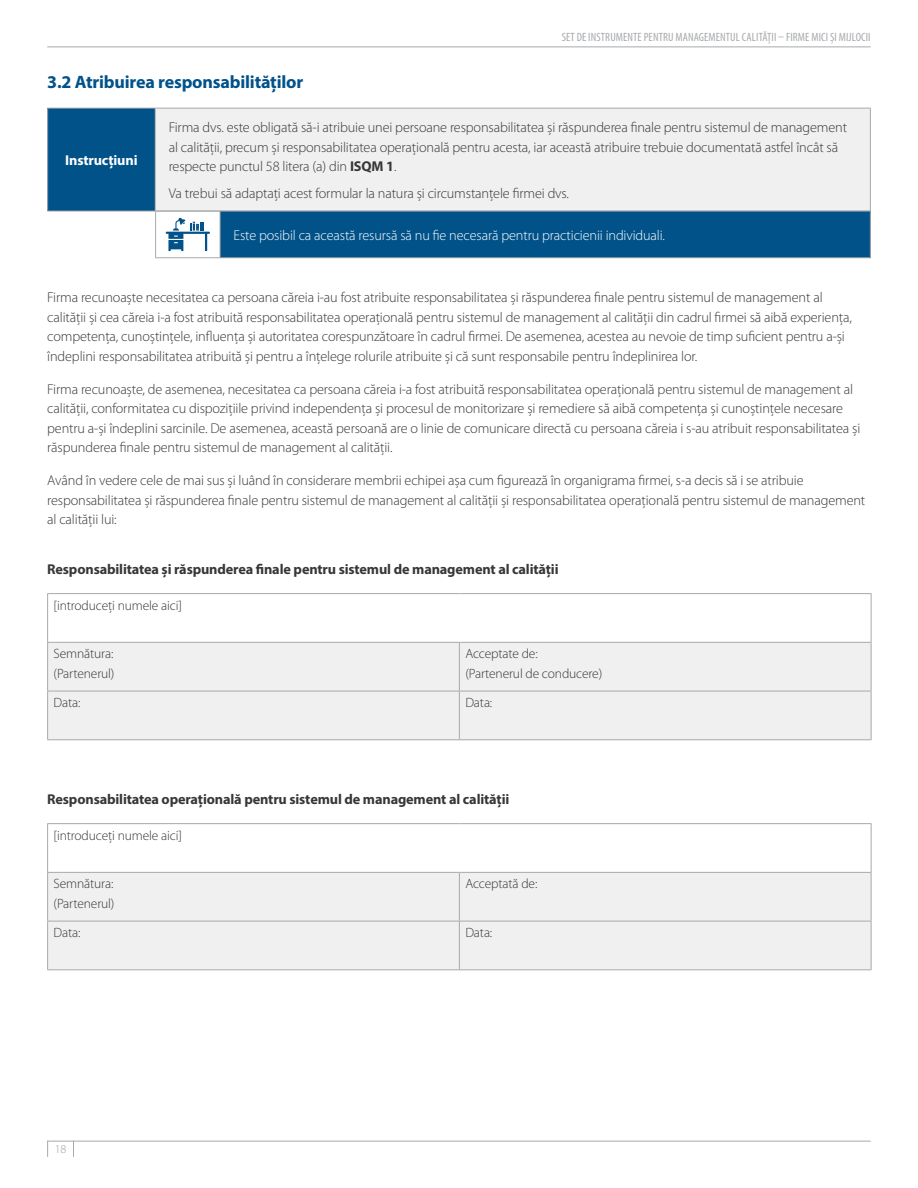
<style>
.page{position:relative;width:918px;height:1188px;background:#fff}
.page>*{position:absolute;margin:0;border:0;box-sizing:border-box;transform-origin:0 0}
.t1{font:700 18px "Myriad Pro";letter-spacing:-.01em;color:#005289}
.t2{font:300 14.25px/19.5px "Myriad Pro";letter-spacing:-.01em;color:#383637}
.t3{font:700 14.25px "Myriad Pro";letter-spacing:-.01em;color:#383637}
.t4{font:300 14.25px "Myriad Pro";letter-spacing:-.01em;color:#fff}
.t5{font:700 14.25px "Myriad Pro";letter-spacing:-.01em;color:#fff}
.t6{font:300 13.5px/19.5px "Myriad Pro";letter-spacing:-.01em;color:#383637}
.t7{font:condensed 12px "Myriad Pro";letter-spacing:.01em;color:#a7a9ac}
.t8{font:300 12px "Myriad Pro";color:#9d9fa2}
.s1{font-weight:700}
</style>
<div class="page">
<hr style="left:47px;top:1141px;width:824px;height:1px;background:#a7a9ac">
<svg style="left:73px;top:1142px;width:1px;height:15px"></svg>
<svg style="left:47px;top:1142px;width:1px;height:15px"></svg>
<hr style="left:47px;top:46px;width:824px;height:1px;background:#a7a9ac">
<div style="left:48px;top:643px;width:823px;height:96px;background:#f0f0f0"></div>
<hr style="left:47px;top:593px;width:412px;height:1px;background:#a7a9ac">
<hr style="left:47px;top:594px;width:1px;height:48px;background:#a7a9ac">
<hr style="left:459px;top:593px;width:413px;height:1px;background:#a7a9ac">
<hr style="left:871px;top:594px;width:1px;height:48px;background:#a7a9ac">
<hr style="left:47px;top:642px;width:412px;height:1px;background:#a7a9ac">
<hr style="left:47px;top:643px;width:1px;height:48px;background:#a7a9ac">
<hr style="left:459px;top:642px;width:413px;height:1px;background:#a7a9ac">
<hr style="left:459px;top:643px;width:1px;height:48px;background:#a7a9ac">
<hr style="left:871px;top:643px;width:1px;height:48px;background:#a7a9ac">
<hr style="left:47px;top:691px;width:412px;height:1px;background:#a7a9ac">
<hr style="left:47px;top:691px;width:1px;height:48px;background:#a7a9ac">
<hr style="left:459px;top:691px;width:413px;height:1px;background:#a7a9ac">
<hr style="left:459px;top:691px;width:1px;height:48px;background:#a7a9ac">
<hr style="left:871px;top:691px;width:1px;height:48px;background:#a7a9ac">
<hr style="left:47px;top:739px;width:412px;height:1px;background:#a7a9ac">
<hr style="left:459px;top:739px;width:413px;height:1px;background:#a7a9ac">
<div style="left:48px;top:873px;width:823px;height:96px;background:#f0f0f0"></div>
<hr style="left:47px;top:823px;width:412px;height:1px;background:#a7a9ac">
<hr style="left:47px;top:824px;width:1px;height:48px;background:#a7a9ac">
<hr style="left:459px;top:823px;width:413px;height:1px;background:#a7a9ac">
<hr style="left:871px;top:824px;width:1px;height:48px;background:#a7a9ac">
<hr style="left:47px;top:872px;width:412px;height:1px;background:#a7a9ac">
<hr style="left:47px;top:873px;width:1px;height:48px;background:#a7a9ac">
<hr style="left:459px;top:872px;width:413px;height:1px;background:#a7a9ac">
<hr style="left:459px;top:873px;width:1px;height:48px;background:#a7a9ac">
<hr style="left:871px;top:873px;width:1px;height:48px;background:#a7a9ac">
<hr style="left:47px;top:921px;width:412px;height:1px;background:#a7a9ac">
<hr style="left:47px;top:921px;width:1px;height:48px;background:#a7a9ac">
<hr style="left:459px;top:921px;width:413px;height:1px;background:#a7a9ac">
<hr style="left:459px;top:921px;width:1px;height:48px;background:#a7a9ac">
<hr style="left:871px;top:921px;width:1px;height:48px;background:#a7a9ac">
<hr style="left:47px;top:969px;width:412px;height:1px;background:#a7a9ac">
<hr style="left:459px;top:969px;width:413px;height:1px;background:#a7a9ac">
<div style="left:48px;top:108px;width:107px;height:103px;background:#005289"></div>
<div style="left:155px;top:108px;width:715px;height:103px;background:#f0f0f0"></div>
<hr style="left:47px;top:108px;width:108px;height:1px;background:#a7a9ac">
<hr style="left:47px;top:109px;width:1px;height:102px;background:#a7a9ac">
<hr style="left:155px;top:108px;width:716px;height:1px;background:#a7a9ac">
<hr style="left:155px;top:109px;width:1px;height:102px;background:#a7a9ac">
<hr style="left:870px;top:109px;width:1px;height:102px;background:#a7a9ac">
<hr style="left:47px;top:211px;width:108px;height:1px;background:#a7a9ac">
<div style="left:220px;top:211px;width:650px;height:47px;background:#005289"></div>
<hr style="left:155px;top:211px;width:65px;height:1px;background:#a7a9ac">
<hr style="left:155px;top:211px;width:1px;height:46px;background:#a7a9ac">
<hr style="left:220px;top:211px;width:651px;height:1px;background:#a7a9ac">
<hr style="left:220px;top:211px;width:1px;height:46px;background:#a7a9ac">
<hr style="left:870px;top:211px;width:1px;height:46px;background:#a7a9ac">
<hr style="left:155px;top:257px;width:65px;height:1px;background:#a7a9ac">
<hr style="left:220px;top:257px;width:651px;height:1px;background:#a7a9ac">
<svg style="left:166px;top:218px;width:44px;height:33px"></svg>
<p class="t1" style="left:47px;top:70px;width:258px">3.2 Atribuirea responsabilităților</p>
<p class="t7" style="left:562px;top:29px;width:310px">SET DE INSTRUMENTE PENTRU MANAGEMENTUL CALITĂȚII – FIRME MICI ȘI MIJLOCII</p>
<p class="t5" style="left:65px;top:151px;width:74px">Instrucțiuni</p>
<p class="t2" style="left:169px;top:118px;width:680px">Firma dvs. este obligată să-i atribuie unei persoane responsabilitatea și răspunderea finale pentru sistemul de management al calității, precum și responsabilitatea operațională pentru acesta, iar această atribuire trebuie documentată astfel încât să respecte punctul 58 litera (a) din <span class="s1">ISQM 1</span>.</p>
<p class="t2" style="left:169px;top:183px;width:402px">Va trebui să adaptați acest formular la natura și circumstanțele firmei dvs.</p>
<p class="t4" style="left:234px;top:226px;width:433px">Este posibil ca această resursă să nu fie necesară pentru practicienii individuali.</p>
<p class="t2" style="left:47px;top:288px;width:806px">Firma recunoaște necesitatea ca persoana căreia i-au fost atribuite responsabilitatea și răspunderea finale pentru sistemul de management al calității și cea căreia i-a fost atribuită responsabilitatea operațională pentru sistemul de management al calității din cadrul firmei să aibă experiența, competența, cunoștințele, influența și autoritatea corespunzătoare în cadrul firmei. De asemenea, acestea au nevoie de timp suficient pentru a-și îndeplini responsabilitatea atribuită și pentru a înțelege rolurile atribuite și că sunt responsabile pentru îndeplinirea lor.</p>
<p class="t2" style="left:47px;top:379px;width:815px">Firma recunoaște, de asemenea, necesitatea ca persoana căreia i-a fost atribuită responsabilitatea operațională pentru sistemul de management al calității, conformitatea cu dispozițiile privind independența și procesul de monitorizare și remediere să aibă competența și cunoștințele necesare pentru a-și îndeplini sarcinile. De asemenea, această persoană are o linie de comunicare directă cu persoana căreia i s-au atribuit responsabilitatea și răspunderea finale pentru sistemul de management al calității.</p>
<p class="t2" style="left:47px;top:471px;width:820px">Având în vedere cele de mai sus și luând în considerare membrii echipei așa cum figurează în organigrama firmei, s-a decis să i se atribuie responsabilitatea și răspunderea finale pentru sistemul de management al calității și responsabilitatea operațională pentru sistemul de management al calității lui:</p>
<p class="t3" style="left:47px;top:560px;width:513px">Responsabilitatea și răspunderea finale pentru sistemul de management al calității</p>
<p class="t6" style="left:54px;top:595px;width:130px">[introduceți numele aici]</p>
<p class="t6" style="left:54px;top:644px;width:62px">Semnătura: (Partenerul)</p>
<p class="t6" style="left:465px;top:644px;width:138px">Acceptate de:<br>(Partenerul de conducere)</p>
<p class="t6" style="left:54px;top:693px;width:28px">Data:</p>
<p class="t6" style="left:465px;top:693px;width:28px">Data:</p>
<p class="t3" style="left:47px;top:790px;width:464px">Responsabilitatea operațională pentru sistemul de management al calității</p>
<p class="t6" style="left:54px;top:825px;width:130px">[introduceți numele aici]</p>
<p class="t6" style="left:54px;top:874px;width:62px">Semnătura: (Partenerul)</p>
<p class="t6" style="left:465px;top:874px;width:73px">Acceptată de:</p>
<p class="t6" style="left:54px;top:923px;width:28px">Data:</p>
<p class="t6" style="left:465px;top:923px;width:28px">Data:</p>
<p class="t8" style="left:55px;top:1142px;width:13px">18</p>
</div>
